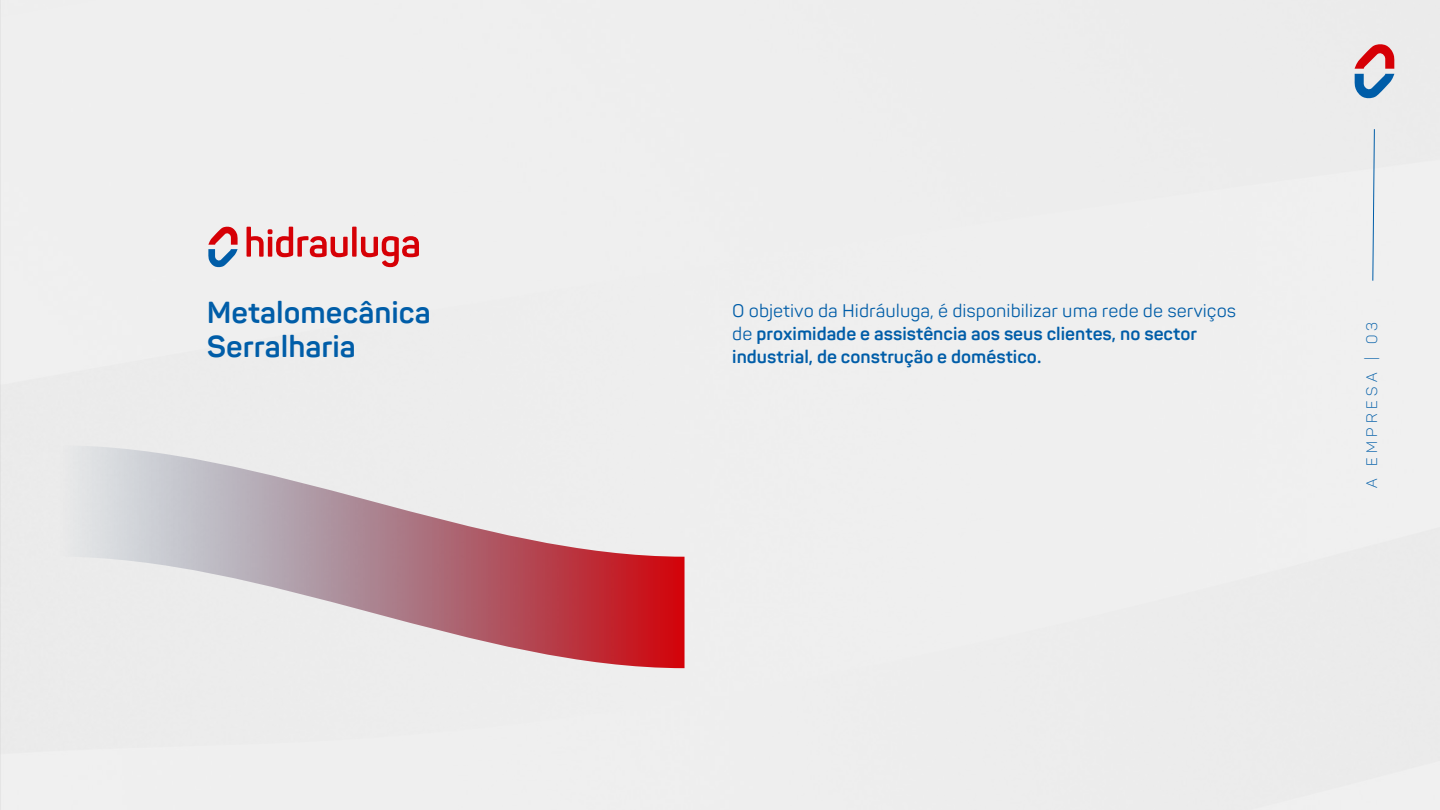
<style>
.page{position:relative;width:1440px;height:810px;background:#fff}
.page>*{position:absolute;margin:0;border:0;box-sizing:border-box;transform-origin:0 0}
.t1{font:700 30px/34.5px "Panton";color:#005da8}
.t2{font:700 18px/23.2px "Panton";color:#005da8}
.t3{font:300 15px "Panton";letter-spacing:.3em;color:#005da8}
.s1{font-weight:400}
</style>
<div class="page">
<svg style="left:1355px;top:44px;width:39px;height:54px;background:#af93a6"></svg>
<svg style="left:1372px;top:128px;width:3px;height:153px"></svg>
<svg style="left:208px;top:227px;width:30px;height:40px"></svg>
<svg style="left:247px;top:227px;width:172px;height:40px"></svg>
<svg style="left:57px;top:445px;width:627px;height:223px;background:#d4b6bb"></svg>
<h1 class="t1" style="left:207px;top:296px;width:226px">Metalomecânica<br>Serralharia</h1>
<p class="t2" style="left:732px;top:300px;width:505px"><span class="s1">O objetivo da Hidráuluga, é disponibilizar uma rede de serviços de</span> proximidade e assistência aos seus clientes, no sector industrial, de construção e doméstico.</p>
<p class="t3" style="left:1363px;top:488px;width:168px;rotate:-90deg">A EMPRESA | 03</p>
</div>
